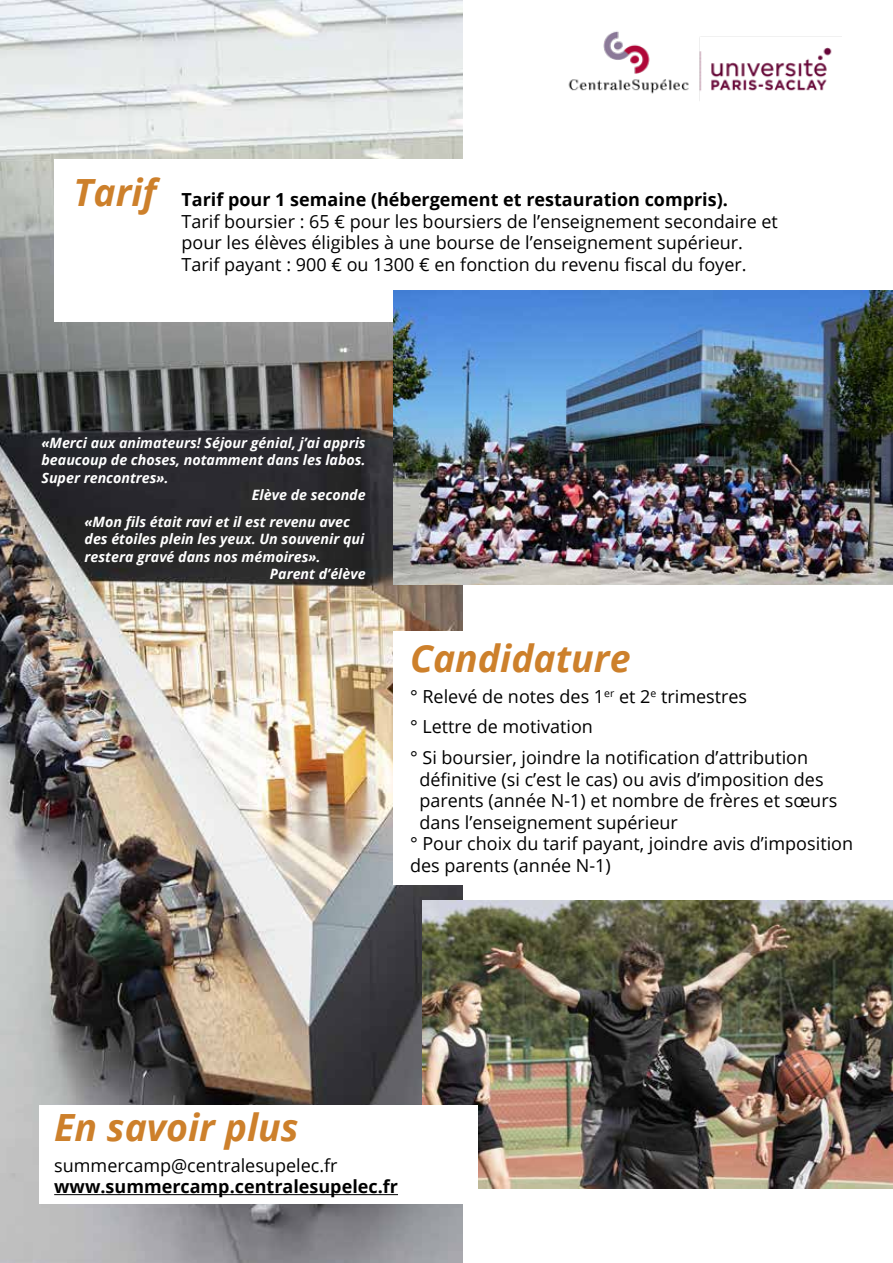
<style>
.page{position:relative;width:893px;height:1263px;background:#fff}
.page>*{position:absolute;margin:0;border:0;box-sizing:border-box;transform-origin:0 0}
.t1{font:italic 700 37.5px "Open Sans";color:#cd802b}
.t2{font:18px/21.6px "Open Sans";color:#000}
.t3{font:700 18px "Open Sans";color:#000}
.t4{font:italic 700 14.25px "Open Sans";color:#fff}
.s1{font-weight:700;font-style:italic;font-size:37.5px;color:#cd802b}
.s2{font-weight:700}
</style>
<div class="page">
<img style="left:0;top:0;width:462px;height:1263px">
<img style="left:423px;top:901px;width:470px;height:287px">
<div style="left:54px;top:159px;width:492px;height:163px;background:#fff"></div>
<div style="left:394px;top:631px;width:499px;height:253px;background:#fff"></div>
<div style="left:39px;top:1106px;width:438px;height:98px;background:#fff"></div>
<hr style="left:54px;top:1194px;width:344px;height:1px;background:#000">
<img style="left:394px;top:290px;width:499px;height:295px">
<img style="left:568px;top:31px;width:273px;height:70px">
<p class="t2" style="left:181px;top:188px;width:598px;text-indent:-108px"><span class="s1">Tarif</span> <span class="s2">Tarif pour 1 semaine (hébergement et restauration compris).<br></span>Tarif boursier : 65 € pour les boursiers de l’enseignement secondaire et pour les élèves éligibles à une bourse de l’enseignement supérieur.<br>Tarif payant : 900 € ou 1300 € en fonction du revenu fiscal du foyer.</p>
<p class="t4" style="left:41px;top:433px;width:326px">«Merci aux animateurs! Séjour génial, j’ai appris</p>
<p class="t4" style="left:41px;top:450px;width:326px">beaucoup de choses, notamment dans les labos.</p>
<p class="t4" style="left:41px;top:467px;width:129px">Super rencontres».</p>
<p class="t4" style="left:252px;top:484px;width:115px">Elève de seconde</p>
<p class="t4" style="left:85px;top:512px;width:267px">«Mon fils était ravi et il est revenu avec</p>
<p class="t4" style="left:85px;top:529px;width:281px">des étoiles plein les yeux. Un souvenir qui</p>
<p class="t4" style="left:85px;top:546px;width:238px">restera gravé dans nos mémoires».</p>
<p class="t4" style="left:270px;top:563px;width:97px">Parent d’élève</p>
<h1 class="t1" style="left:410px;top:632px;width:222px">Candidature</h1>
<p class="t2" style="left:410px;top:680px;width:400px;line-height:30.6px">° Relevé de notes des 1<sup>er</sup> et 2<sup>e</sup> trimestres<br>° Lettre de motivation<br>° Si boursier, joindre la notification d’attribution</p>
<p class="t2" style="left:419px;top:768px;width:406px">définitive (si c’est le cas) ou avis d’imposition des</p>
<p class="t2" style="left:419px;top:789px;width:419px">parents (année N-1) et nombre de frères et sœurs</p>
<p class="t2" style="left:419px;top:811px;width:260px">dans l’enseignement supérieur</p>
<p class="t2" style="left:410px;top:832px;width:445px">° Pour choix du tarif payant, joindre avis d’imposition</p>
<p class="t2" style="left:410px;top:854px;width:202px">des parents (année N-1)</p>
<h1 class="t1" style="left:54px;top:1101px;width:246px">En savoir plus</h1>
<p class="t2" style="left:54px;top:1154px;width:285px">summercamp@centralesupelec.fr</p>
<p class="t3" style="left:54px;top:1174px;width:345px">www.summercamp.centralesupelec.fr</p>
</div>
